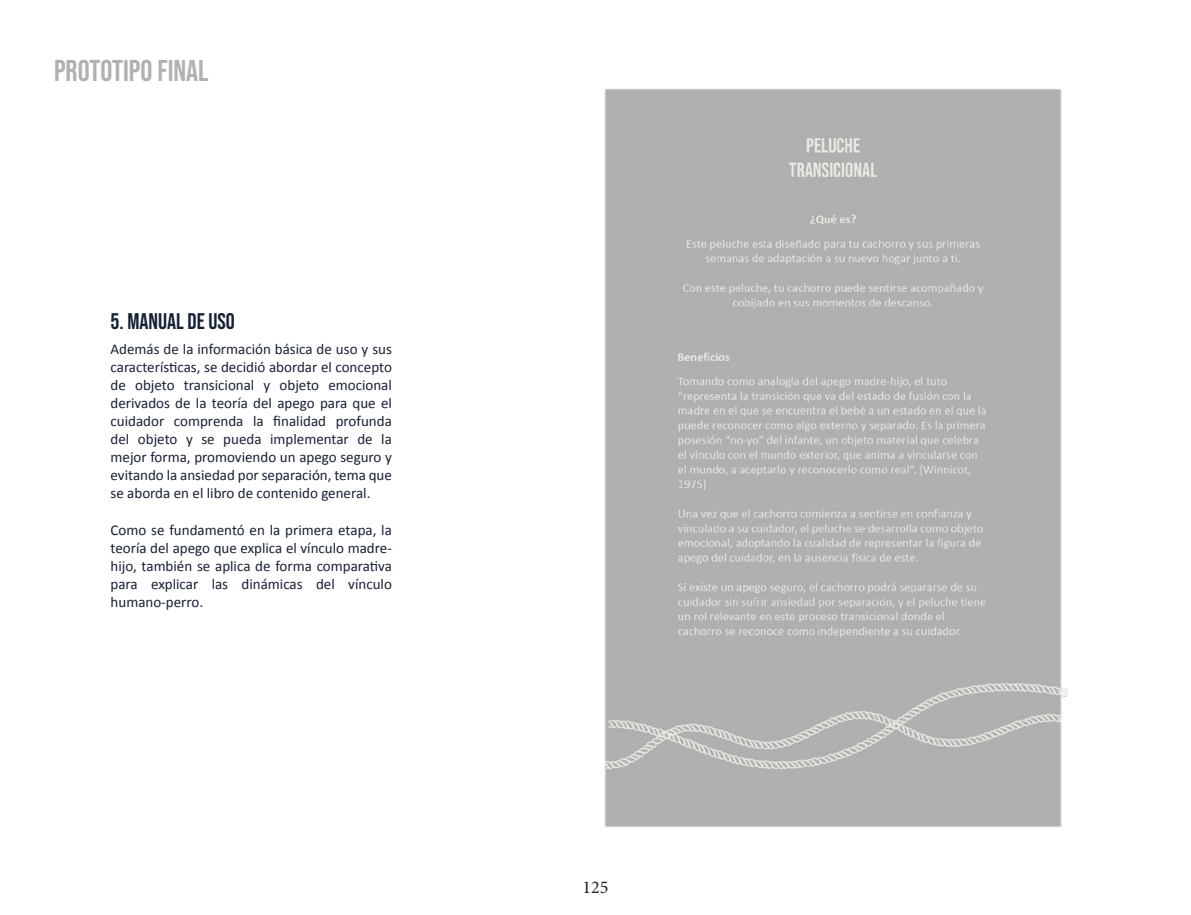
<style>
.page{position:relative;width:1191px;height:915px;background:#fff}
.page>*{position:absolute;margin:0;border:0;box-sizing:border-box;transform-origin:0 0}
.t1{font:30px "Bebas Neue";color:#b1b1b1}
.t2{font:22.5px "Bebas Neue";color:#172136}
.t3{font:18px "Minion Pro";color:#231f20}
.t4{font:15px/18px "Calibri";color:#172035;text-align:justify}
</style>
<div class="page">
<img style="left:603px;top:89px;width:465px;height:739px">
<p class="t1" style="left:54px;top:54px;width:156px">PROTOTIPO FINAL</p>
<p class="t2" style="left:111px;top:308px;width:126px">5. MANUAL DE USO</p>
<p class="t4" style="left:111px;top:340px;width:283px">Además de la información básica de uso y sus características, se decidió abordar el concepto de objeto transicional y objeto emocional derivados de la teoría del apego para que el cuidador comprenda la finalidad profunda del objeto y se pueda implementar de la mejor forma, promoviendo un apego seguro y evitando la ansiedad por separación, tema que se aborda en el libro de contenido general.</p>
<p class="t4" style="left:111px;top:520px;width:283px">Como se fundamentó en la primera etapa, la teoría del apego que explica el vínculo madre&shy;hijo, también se aplica de forma comparativa para explicar las dinámicas del vínculo humano-perro.</p>
<p class="t3" style="left:582px;top:875px;width:27px">125</p>
</div>
